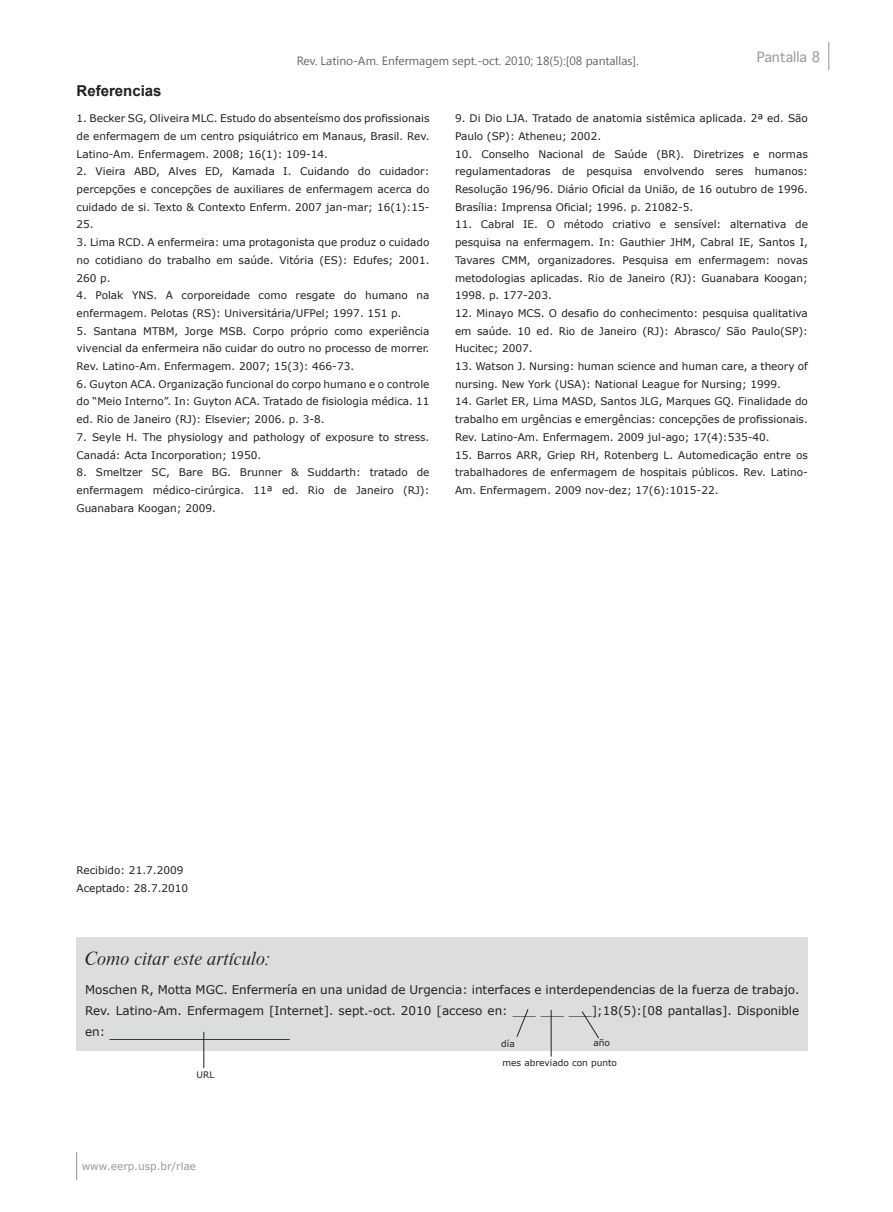
<style>
.page{position:relative;width:893px;height:1212px;background:#fff}
.page>*{position:absolute;margin:0;border:0;box-sizing:border-box;transform-origin:0 0}
.t1{font:18px "Times New Roman";color:#231f20}
.t2{font:18px "Dutch 801 BT Italic Headline";letter-spacing:.02em;color:#231f20}
._13__Seção{font:700 15px "Arial";color:#231f20}
.t3{font:13.5px "Geneva";color:#6c6d70}
.t4{font:12px/21px "Verdana";color:#231f20}
.t5{font:12px "Segoe UI";color:#231f20}
._18__Referências{font:10.5px/17.7px "Verdana";color:#231f20;text-align:justify}
._21__Recebido_Aceito{font:10.5px "Verdana";color:#231f20}
.t6{font:10.5px "Verdana";color:#6c6d70}
._18__Referências-2{font:9px "Verdana";color:#231f20}
.s1{font-family:"Verdana";font-size:12px}
</style>
<div class="page">
<svg style="left:76px;top:1152px;width:1px;height:28px"></svg>
<svg style="left:828px;top:42px;width:1px;height:28px"></svg>
<div style="left:77px;top:936px;width:731px;height:114px;background:#dcdddf"></div>
<hr style="left:204px;top:1032px;width:1px;height:36px;background:#231f20">
<svg style="left:516px;top:1009px;width:13px;height:28px"></svg>
<hr style="left:551px;top:1010px;width:1px;height:46px;background:#231f20">
<svg style="left:582px;top:1011px;width:17px;height:27px"></svg>
<p class="t5" style="left:297px;top:52px;width:344px">Rev. Latino-Am. Enfermagem sept.-oct. 2010; 18(5):[08 pantallas].</p>
<p class="t3" style="left:756px;top:49px;width:65px">Pantalla 8</p>
<p class="_13__Seção" style="left:77px;top:81px;width:87px">Referencias</p>
<p class="_18__Referências" style="left:77px;top:109px;width:354px">1. Becker SG, Oliveira MLC. Estudo do absenteísmo dos profissionais de enfermagem de um centro psiquiátrico em Manaus, Brasil. Rev.<br>Latino-Am. Enfermagem. 2008; 16(1): 109-14.</p>
<p class="_18__Referências" style="left:77px;top:162px;width:354px">2. Vieira ABD, Alves ED, Kamada I. Cuidando do cuidador: percepções e concepções de auxiliares de enfermagem acerca do cuidado de si. Texto &amp; Contexto Enferm. 2007 jan-mar; 16(1):15- 25.</p>
<p class="_18__Referências" style="left:77px;top:233px;width:354px">3. Lima RCD. A enfermeira: uma protagonista que produz o cuidado no cotidiano do trabalho em saúde. Vitória (ES): Edufes; 2001.<br>260 p.</p>
<p class="_18__Referências" style="left:77px;top:286px;width:354px">4. Polak YNS. A corporeidade como resgate do humano na enfermagem. Pelotas (RS): Universitária/UFPel; 1997. 151 p.</p>
<p class="_18__Referências" style="left:77px;top:322px;width:354px">5. Santana MTBM, Jorge MSB. Corpo próprio como experiência vivencial da enfermeira não cuidar do outro no processo de morrer.<br>Rev. Latino-Am. Enfermagem. 2007; 15(3): 466-73.</p>
<p class="_18__Referências" style="left:77px;top:375px;width:354px">6. Guyton ACA. Organização funcional do corpo humano e o controle do “Meio Interno”. In: Guyton ACA. Tratado de fisiologia médica. 11 ed. Rio de Janeiro (RJ): Elsevier; 2006. p. 3-8.</p>
<p class="_18__Referências" style="left:77px;top:428px;width:354px">7. Seyle H. The physiology and pathology of exposure to stress.<br>Canadá: Acta Incorporation; 1950.</p>
<p class="_18__Referências" style="left:77px;top:463px;width:354px">8. Smeltzer SC, Bare BG. Brunner &amp; Suddarth: tratado de enfermagem médico-cirúrgica. 11ª ed. Rio de Janeiro (RJ):<br>Guanabara Koogan; 2009.</p>
<p class="_18__Referências" style="left:455px;top:109px;width:354px">9. Di Dio LJA. Tratado de anatomia sistêmica aplicada. 2ª ed. São<br>Paulo (SP): Atheneu; 2002.</p>
<p class="_18__Referências" style="left:455px;top:145px;width:354px">10. Conselho Nacional de Saúde (BR). Diretrizes e normas regulamentadoras de pesquisa envolvendo seres humanos:<br>Resolução 196/96. Diário Oficial da União, de 16 outubro de 1996.<br>Brasília: Imprensa Oficial; 1996. p. 21082-5.</p>
<p class="_18__Referências" style="left:455px;top:215px;width:354px">11. Cabral IE. O método criativo e sensível: alternativa de pesquisa na enfermagem. In: Gauthier JHM, Cabral IE, Santos I, Tavares CMM, organizadores. Pesquisa em enfermagem: novas metodologias aplicadas. Rio de Janeiro (RJ): Guanabara Koogan; 1998. p. 177-203.</p>
<p class="_18__Referências" style="left:455px;top:304px;width:354px">12. Minayo MCS. O desafio do conhecimento: pesquisa qualitativa em saúde. 10 ed. Rio de Janeiro (RJ): Abrasco/ São Paulo(SP):<br>Hucitec; 2007.</p>
<p class="_18__Referências" style="left:455px;top:357px;width:354px">13. Watson J. Nursing: human science and human care, a theory of nursing. New York (USA): National League for Nursing; 1999.</p>
<p class="_18__Referências" style="left:455px;top:392px;width:354px">14. Garlet ER, Lima MASD, Santos JLG, Marques GQ. Finalidade do trabalho em urgências e emergências: concepções de profissionais.<br>Rev. Latino-Am. Enfermagem. 2009 jul-ago; 17(4):535-40.</p>
<p class="_18__Referências" style="left:455px;top:446px;width:354px">15. Barros ARR, Griep RH, Rotenberg L. Automedicação entre os trabalhadores de enfermagem de hospitais públicos. Rev. Latino-Am. Enfermagem. 2009 nov-dez; 17(6):1015-22.</p>
<p class="_21__Recebido_Aceito" style="left:77px;top:863px;width:108px">Recibido: 21.7.2009</p>
<p class="_21__Recebido_Aceito" style="left:77px;top:881px;width:113px">Aceptado: 28.7.2010</p>
<p class="t2" style="left:85px;top:947px;width:187px">Como citar este artículo:</p>
<p class="t4" style="left:85px;top:979px;width:716px">Moschen R, Motta MGC. Enfermería en una unidad de Urgencia: interfaces e interdependencias de la fuerza de trabajo.<br>Rev. Latino-Am. Enfermagem [Internet]. sept.-oct. 2010 [acceso en: ___ ___ ___];18(5):[08 pantallas]. Disponible</p>
<p class="t1" style="left:85px;top:1018px;width:206px"><span class="s1">en:</span> ____________________</p>
<p class="_18__Referências-2" style="left:593px;top:1037px;width:18px">año</p>
<p class="_18__Referências-2" style="left:501px;top:1038px;width:15px">día</p>
<p class="_18__Referências-2" style="left:502px;top:1057px;width:116px">mes abreviado con punto</p>
<p class="_18__Referências-2" style="left:197px;top:1068px;width:19px">URL</p>
<p class="t6" style="left:82px;top:1160px;width:116px">www.eerp.usp.br/rlae</p>
</div>
